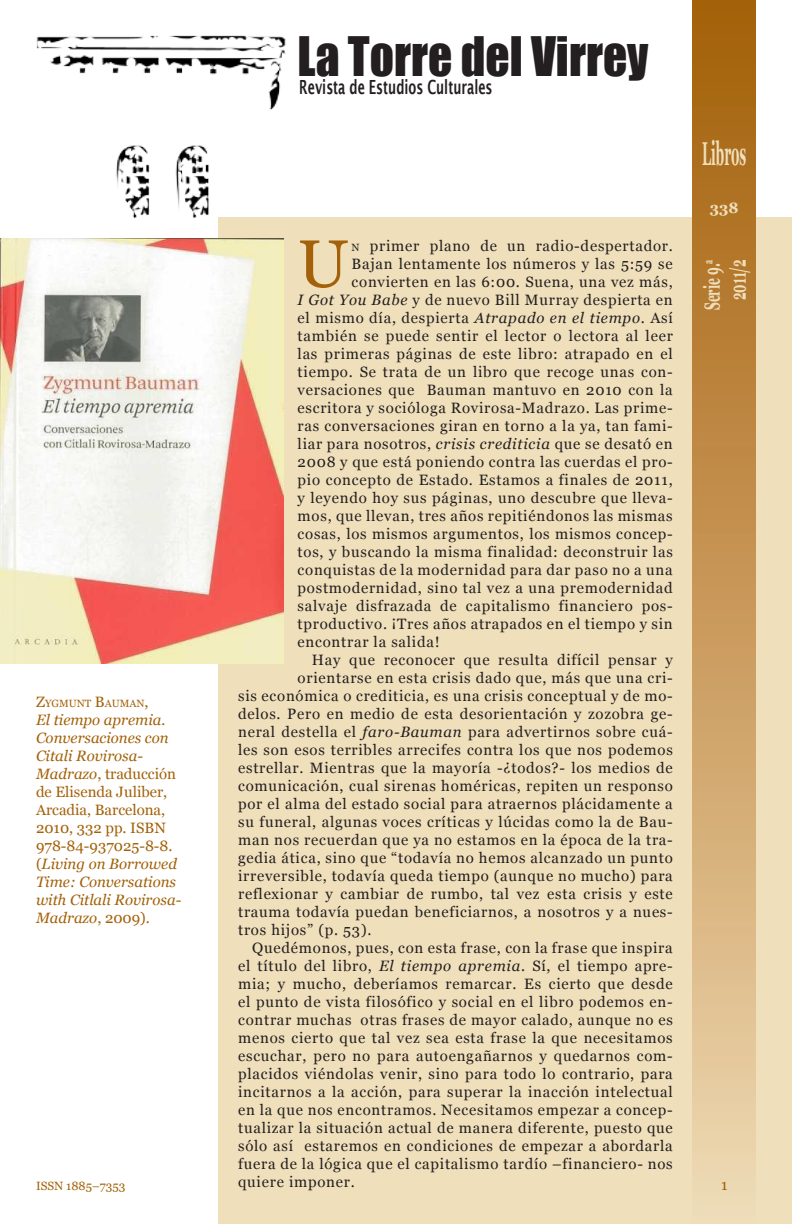
<style>
.page{position:relative;width:792px;height:1224px;background:#fff}
.page>*{position:absolute;margin:0;border:0;box-sizing:border-box;transform-origin:0 0}
.t1{font:67px "Georgia";color:#a36109}
.t2{font:50px "Impact";color:#231f20;scale:.95 1}
.t3{font:700 33px "Georgia";color:#efdfbb;scale:.4 1}
.t4{font:700 22px "Georgia";color:#efdfbb;scale:.55 1}
.t5{font:600 19.5px "Lucida Sans";color:#231f20;scale:.63 1}
.t6{font:15px/18px "Georgia";letter-spacing:.05em;color:#231f20;text-align:justify}
.t7{font:italic 15px/18px "Georgia";color:#a36109}
.t8{font:700 15px "Georgia";color:#efdfbb}
.t9{font:15px "Georgia";color:#a36109}
.t10{font:12px "Georgia";color:#a36109}
.t11{font:10.5px "Georgia";color:#a36109}
.s1{font-size:15px}
.s2{font-style:normal}
.s3{font-size:10.5px}
.s4{font-style:italic}
</style>
<div class="page">
<div style="left:218px;top:217px;width:574px;height:1007px;background:#efdfbb"></div>
<img style="left:36px;top:35px;width:250px;height:184px">
<div style="left:693px;top:0;width:63px;height:1224px;background:linear-gradient(to bottom,#a35d06,#efd9b3)"></div>
<img style="left:0;top:238px;width:283px;height:425px">
<p class="t11" style="left:36px;top:697px;width:114px"><span class="s1">Z</span>YGMUNT <span class="s1">B</span>AUMAN<span class="s1">,</span></p>
<p class="t7" style="left:36px;top:711px;width:147px">El tiempo apremia.<br>Conversaciones con<br>Citali Rovirosa-<br>Madrazo<span class="s2">, traducción de Elisenda Juliber,<br>Arcadia, Barcelona,<br>2010, 332 pp. ISBN<br>978-84-937025-8-8. (</span>Living on Borrowed<br>Time: Conversations with Citlali Rovirosa-<br>Madrazo<span class="s2">, 2009).</span></p>
<p class="t10" style="left:36px;top:1179px;width:91px">ISSN 1885–7353</p>
<p class="t2" style="left:298px;top:17px;width:371px">La Torre del Virrey</p>
<p class="t5" style="left:299px;top:76px;width:308px">Revista de Estudios Culturales</p>
<p class="t1" style="left:298px;top:226px;width:49px">U</p>
<p class="t6" style="left:352px;top:237px;width:323px"><span class="s3">N</span> primer plano de un radio-despertador.</p>
<p class="t6" style="left:352px;top:255px;width:323px">Bajan lentamente los números y las 5:59 se</p>
<p class="t6" style="left:352px;top:273px;width:323px">convierten en las 6:00. Suena, una vez más,</p>
<p class="t6" style="left:298px;top:291px;width:377px"><span class="s4">I Got You Babe</span> y de nuevo Bill Murray despierta en</p>
<p class="t6" style="left:298px;top:309px;width:377px">el mismo día, despierta <span class="s4">Atrapado en el tiempo</span>. Así</p>
<p class="t6" style="left:298px;top:327px;width:377px">también se puede sentir el lector o lectora al leer</p>
<p class="t6" style="left:298px;top:345px;width:377px">las primeras páginas de este libro: atrapado en el</p>
<p class="t6" style="left:298px;top:363px;width:377px">tiempo. Se trata de un libro que recoge unas con-</p>
<p class="t6" style="left:298px;top:381px;width:377px">versaciones que Bauman mantuvo en 2010 con la</p>
<p class="t6" style="left:298px;top:399px;width:377px">escritora y socióloga Rovirosa-Madrazo. Las prime-</p>
<p class="t6" style="left:298px;top:417px;width:377px">ras conversaciones giran en torno a la ya, tan fami-</p>
<p class="t6" style="left:298px;top:435px;width:377px">liar para nosotros, <span class="s4">crisis crediticia</span> que se desató en</p>
<p class="t6" style="left:298px;top:453px;width:377px">2008 y que está poniendo contra las cuerdas el pro-</p>
<p class="t6" style="left:298px;top:471px;width:377px">pio concepto de Estado. Estamos a finales de 2011,</p>
<p class="t6" style="left:298px;top:489px;width:377px">y leyendo hoy sus páginas, uno descubre que lleva-</p>
<p class="t6" style="left:298px;top:507px;width:377px">mos, que llevan, tres años repitiéndonos las mismas</p>
<p class="t6" style="left:298px;top:525px;width:377px">cosas, los mismos argumentos, los mismos concep-</p>
<p class="t6" style="left:298px;top:543px;width:377px">tos, y buscando la misma finalidad: deconstruir las</p>
<p class="t6" style="left:298px;top:561px;width:377px">conquistas de la modernidad para dar paso no a una</p>
<p class="t6" style="left:298px;top:579px;width:377px">postmodernidad, sino tal vez a una premodernidad</p>
<p class="t6" style="left:298px;top:597px;width:377px">salvaje disfrazada de capitalismo financiero pos-</p>
<p class="t6" style="left:298px;top:615px;width:377px">tproductivo. ¡Tres años atrapados en el tiempo y sin</p>
<p class="t6" style="left:298px;top:633px;width:144px">encontrar la salida!</p>
<p class="t6" style="left:312px;top:651px;width:362px">Hay que reconocer que resulta difícil pensar y</p>
<p class="t6" style="left:298px;top:669px;width:377px">orientarse en esta crisis dado que, más que una cri-</p>
<p class="t6" style="left:238px;top:687px;width:436px">sis económica o crediticia, es una crisis conceptual y de mo-</p>
<p class="t6" style="left:238px;top:705px;width:436px">delos. Pero en medio de esta desorientación y zozobra ge-</p>
<p class="t6" style="left:238px;top:723px;width:436px">neral destella el <span class="s4">faro-Bauman</span> para advertirnos sobre cuá-</p>
<p class="t6" style="left:238px;top:741px;width:436px">les son esos terribles arrecifes contra los que nos podemos</p>
<p class="t6" style="left:238px;top:759px;width:436px">estrellar. Mientras que la mayoría -¿todos?- los medios de</p>
<p class="t6" style="left:238px;top:777px;width:436px">comunicación, cual sirenas homéricas, repiten un responso</p>
<p class="t6" style="left:238px;top:795px;width:436px">por el alma del estado social para atraernos plácidamente a</p>
<p class="t6" style="left:238px;top:813px;width:436px">su funeral, algunas voces críticas y lúcidas como la de Bau-</p>
<p class="t6" style="left:238px;top:831px;width:436px">man nos recuerdan que ya no estamos en la época de la tra-</p>
<p class="t6" style="left:238px;top:849px;width:436px">gedia ática, sino que “todavía no hemos alcanzado un punto</p>
<p class="t6" style="left:238px;top:867px;width:436px">irreversible, todavía queda tiempo (aunque no mucho) para</p>
<p class="t6" style="left:238px;top:885px;width:436px">reflexionar y cambiar de rumbo, tal vez esta crisis y este</p>
<p class="t6" style="left:238px;top:903px;width:436px">trauma todavía puedan beneficiarnos, a nosotros y a nues-</p>
<p class="t6" style="left:238px;top:921px;width:135px">tros hijos” (p. 53).</p>
<p class="t6" style="left:238px;top:939px;width:436px;text-indent:14px">Quedémonos, pues, con esta frase, con la frase que inspira el título del libro, <span class="s4">El tiempo apremia</span>. Sí, el tiempo apre&shy;mia; y mucho, deberíamos remarcar. Es cierto que desde el punto de vista filosófico y social en el libro podemos en&shy;contrar muchas otras frases de mayor calado, aunque no es menos cierto que tal vez sea esta frase la que necesitamos escuchar, pero no para autoengañarnos y quedarnos com&shy;placidos viéndolas venir, sino para todo lo contrario, para incitarnos a la acción, para superar la inacción intelectual en la que nos encontramos. Necesitamos empezar a concep&shy;tualizar la situación actual de manera diferente, puesto que sólo así estaremos en condiciones de empezar a abordarla fuera de la lógica que el capitalismo tardío –financiero- nos quiere imponer.</p>
<p class="t3" style="left:702px;top:135px;width:112px">Libros</p>
<p class="t8" style="left:710px;top:199px;width:30px">338</p>
<p class="t4" style="left:700px;top:310px;width:94px;rotate:-90deg">Serie 9.<sup>a</sup></p>
<p class="t4" style="left:726px;top:300px;width:76px;rotate:-90deg">2011/2</p>
<p class="t9" style="left:721px;top:1176px;width:8px">1</p>
</div>
